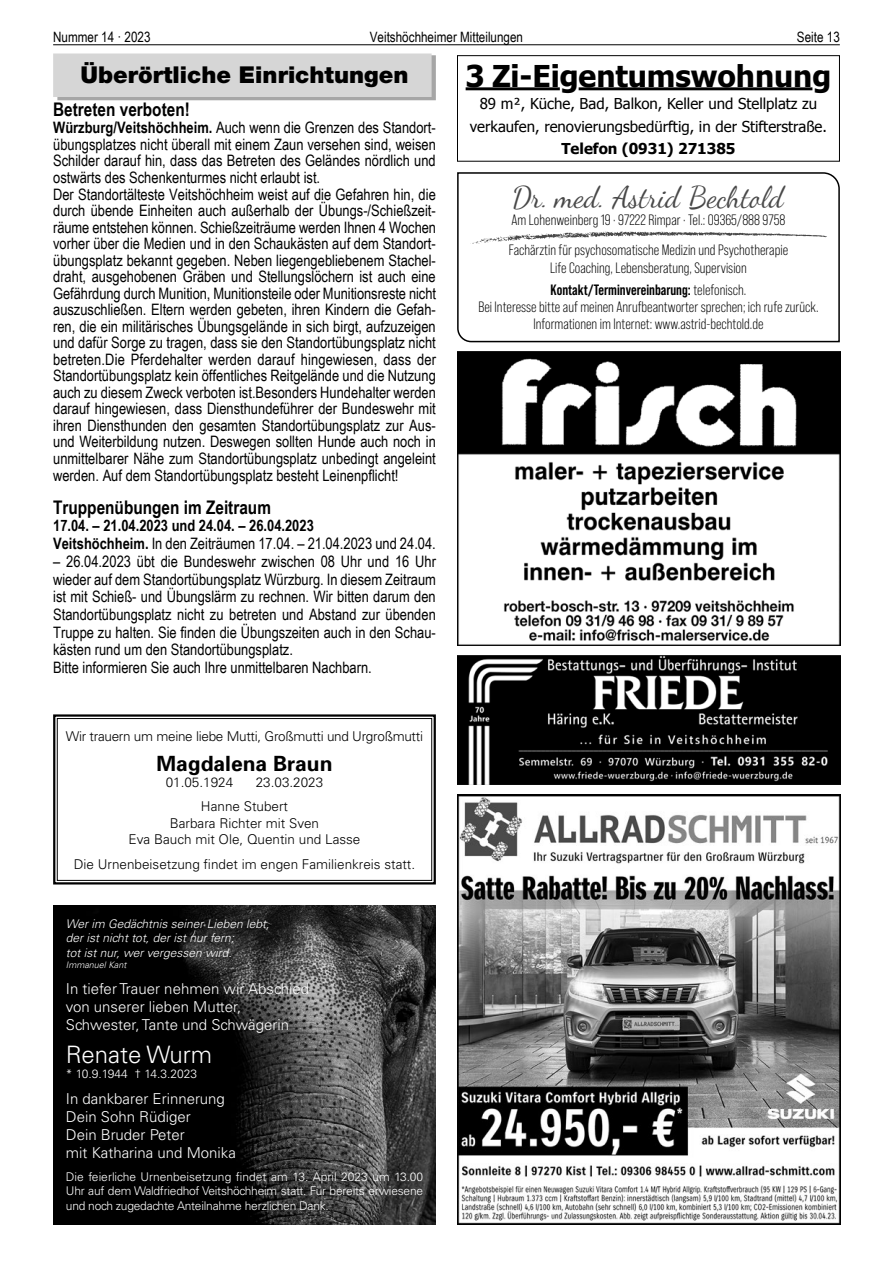
<style>
.page{position:relative;width:893px;height:1263px;background:#fff}
.page>*{position:absolute;margin:0;border:0;box-sizing:border-box;transform-origin:0 0}
.t1{font:30px "Dancing Script OT";color:#484848}
.t2{font:700 30px "Tahoma";letter-spacing:-.005em;color:#000}
.t3{font:300 24px "Univers LT";color:#fff}
.t4{font:900 23.25px "Helvetica Neue";color:#000}
.t5{font:700 21px "Univers";color:#000}
.t6{font:700 18.75px "Arial Narrow";color:#000}
.t7{font:15.75px/16.5px "Arial Narrow";color:#000}
.t8{font:700 15.75px/17.9px "Arial Narrow";color:#000}
.t9{font:15px/30.8px "Bebas Neue Pro";color:#000}
.t10{font:300 15px/18px "Univers LT";color:#fff}
.t11{font:15px/22.5px "Tahoma";color:#000;text-align:center}
.t12{font:700 15px "Tahoma";color:#000}
.t13{font:14.25px "Arial Narrow";color:#000}
.t14{font:300 13.5px/24.8px "Univers";color:#000}
.t15{font:300 13.5px "Univers";letter-spacing:-.02em;color:#000}
.t16{font:300 12px/14.4px "Univers LT";letter-spacing:-.02em;color:#fff;text-align:justify}
.t17{font:italic 300 12px/14.4px "Univers LT";color:#fff}
.t18{font:300 12px "Univers LT";color:#fff}
.t19{font:italic 300 9px "Univers LT";color:#fff}
.s1{font-weight:700}
.s2{font-weight:400}
</style>
<div class="page">
<hr style="left:53px;top:44px;width:787px;height:1px;background:#000">
<div style="left:57px;top:55px;width:379px;height:45px;background:#a6a6a6"></div>
<div style="left:53px;top:54px;width:379px;height:43px;background:#d6d6d6"></div>
<svg style="left:457px;top:172px;width:383px;height:170px"></svg>
<svg style="left:470px;top:231px;width:357px;height:13px"></svg>
<img style="left:457px;top:656px;width:383px;height:128px">
<img style="left:457px;top:794px;width:383px;height:431px">
<svg style="left:53px;top:714px;width:383px;height:170px"></svg>
<div style="left:57px;top:718px;width:375px;height:163px;border:1px solid #000"></div>
<img style="left:53px;top:906px;width:383px;height:319px">
<hr style="left:466px;top:87px;width:94px;height:3px;background:#000">
<hr style="left:579px;top:87px;width:233px;height:3px;background:#000">
<div style="left:457px;top:55px;width:383px;height:107px;border:1px solid #000"></div>
<img style="left:457px;top:352px;width:383px;height:293px">
<p class="t13" style="left:53px;top:27px;width:99px">Nummer 14 · 2023</p>
<p class="t13" style="left:370px;top:27px;width:155px">Veitshöchheimer Mitteilungen</p>
<p class="t13" style="left:797px;top:27px;width:44px">Seite 13</p>
<h3 class="t4" style="left:80px;top:61px;width:330px">Überörtliche Einrichtungen</h3>
<p class="t6" style="left:53px;top:95px;width:138px">Betreten verboten!</p>
<p class="t7" style="left:53px;top:119px;width:384px"><span class="s1">Würzburg/Veitshöchheim.</span> Auch wenn die Grenzen des Standort&shy;übungsplatzes nicht überall mit einem Zaun versehen sind, weisen Schilder darauf hin, dass das Betreten des Geländes nördlich und ostwärts des Schenkenturmes nicht erlaubt ist.<br>Der Standortälteste Veitshöchheim weist auf die Gefahren hin, die durch übende Einheiten auch außerhalb der Übungs-/Schießzeit&shy;räume entstehen können. Schießzeiträume werden Ihnen 4 Wochen vorher über die Medien und in den Schaukästen auf dem Standort&shy;übungsplatz bekannt gegeben. Neben liegengebliebenem Stachel&shy;draht, ausgehobenen Gräben und Stellungslöchern ist auch eine Gefährdung durch Munition, Munitionsteile oder Munitionsreste nicht auszuschließen. Eltern werden gebeten, ihren Kindern die Gefah&shy;ren, die ein militärisches Übungsgelände in sich birgt, aufzuzeigen und dafür Sorge zu tragen, dass sie den Standortübungsplatz nicht betreten.Die Pferdehalter werden darauf hingewiesen, dass der Standortübungsplatz kein öffentliches Reitgelände und die Nutzung auch zu diesem Zweck verboten ist.Besonders Hundehalter werden darauf hingewiesen, dass Diensthundeführer der Bundeswehr mit ihren Diensthunden den gesamten Standortübungsplatz zur Aus&shy;und Weiterbildung nutzen. Deswegen sollten Hunde auch noch in unmittelbarer Nähe zum Standortübungsplatz unbedingt angeleint werden. Auf dem Standortübungsplatz besteht Leinenpflicht!</p>
<p class="t6" style="left:53px;top:493px;width:219px">Truppenübungen im Zeitraum</p>
<p class="t8" style="left:53px;top:516px;width:384px">17.04. – 21.04.2023 und 24.04. – 26.04.2023<br>Veitshöchheim. <span class="s2">In den Zeiträumen 17.04. – 21.04.2023 und 24.04.</span></p>
<p class="t7" style="left:53px;top:552px;width:384px;line-height:17.7px">– 26.04.2023 übt die Bundeswehr zwischen 08 Uhr und 16 Uhr wieder auf dem Standortübungsplatz Würzburg. In diesem Zeitraum ist mit Schieß- und Übungslärm zu rechnen. Wir bitten darum den Standortübungsplatz nicht zu betreten und Abstand zur übenden Truppe zu halten. Sie finden die Übungszeiten auch in den Schau&shy;kästen rund um den Standortübungsplatz.<br>Bitte informieren Sie auch Ihre unmittelbaren Nachbarn.</p>
<h1 class="t2" style="left:466px;top:55px;width:367px">3 Zi-Eigentumswohnung</h1>
<p class="t11" style="left:470px;top:92px;width:359px">89 m², Küche, Bad, Balkon, Keller und Stellplatz zu verkaufen, renovierungsbedürftig, in der Stifterstraße.</p>
<p class="t12" style="left:561px;top:138px;width:176px">Telefon (0931) 271385</p>
<h1 class="t1" style="left:513px;top:179px;width:272px">Dr. med. Astrid Bechtold</h1>
<p class="t9" style="left:509px;top:204px;width:281px">Am Lohenweinberg 19 · 97222 Rimpar · Tel.: 09365/888 9758<br>Fachärztin für psychosomatische Medizin und Psychotherapie</p>
<p class="t9" style="left:550px;top:257px;width:198px;line-height:21.5px">Life Coaching, Lebensberatung, Supervision<br><span class="s1">Kontakt/Terminvereinbarung:</span> telefonisch.</p>
<p class="t9" style="left:478px;top:298px;width:342px;line-height:17.2px;text-align:center">Bei Interesse bitte auf meinen Anrufbeantworter sprechen; ich rufe zurück.<br>Informationen im Internet: www.astrid-bechtold.de</p>
<p class="t15" style="left:66px;top:728px;width:359px">Wir trauern um meine liebe Mutti, Großmutti und Urgroßmutti</p>
<h3 class="t5" style="left:156px;top:750px;width:178px">Magdalena Braun</h3>
<p class="t14" style="left:166px;top:769px;width:69px">01.05.1924</p>
<p class="t14" style="left:201px;top:769px;width:124px;text-indent:55px">23.03.2023<br>Hanne Stubert</p>
<p class="t14" style="left:129px;top:815px;width:233px;line-height:16.2px;text-align:center">Barbara Richter mit Sven<br>Eva Bauch mit Ole, Quentin und Lasse</p>
<p class="t14" style="left:74px;top:851px;width:343px">Die Urnenbeisetzung findet im engen Familienkreis statt.</p>
<p class="t17" style="left:66px;top:916px;width:205px">Wer im Gedächtnis seiner Lieben lebt, der ist nicht tot, der ist nur fern;<br>tot ist nur, wer vergessen wird.</p>
<p class="t19" style="left:66px;top:959px;width:62px">Immanuel Kant</p>
<p class="t10" style="left:66px;top:980px;width:245px">In tiefer Trauer nehmen wir Abschied von unserer lieben Mutter,<br>Schwester, Tante und Schwägerin</p>
<h2 class="t3" style="left:66px;top:1040px;width:148px">Renate Wurm</h2>
<p class="t18" style="left:66px;top:1066px;width:133px">* 10.9.1944 † 14.3.2023</p>
<p class="t10" style="left:66px;top:1090px;width:172px">In dankbarer Erinnerung<br>Dein Sohn Rüdiger<br>Dein Bruder Peter<br>mit Katharina und Monika</p>
<p class="t16" style="left:66px;top:1169px;width:359px">Die feierliche Urnenbeisetzung findet am 13. April 2023 um 13.00<br>Uhr auf dem Waldfriedhof Veitshöchheim statt. Für bereits erwiesene und noch zugedachte Anteilnahme herzlichen Dank.</p>
</div>
